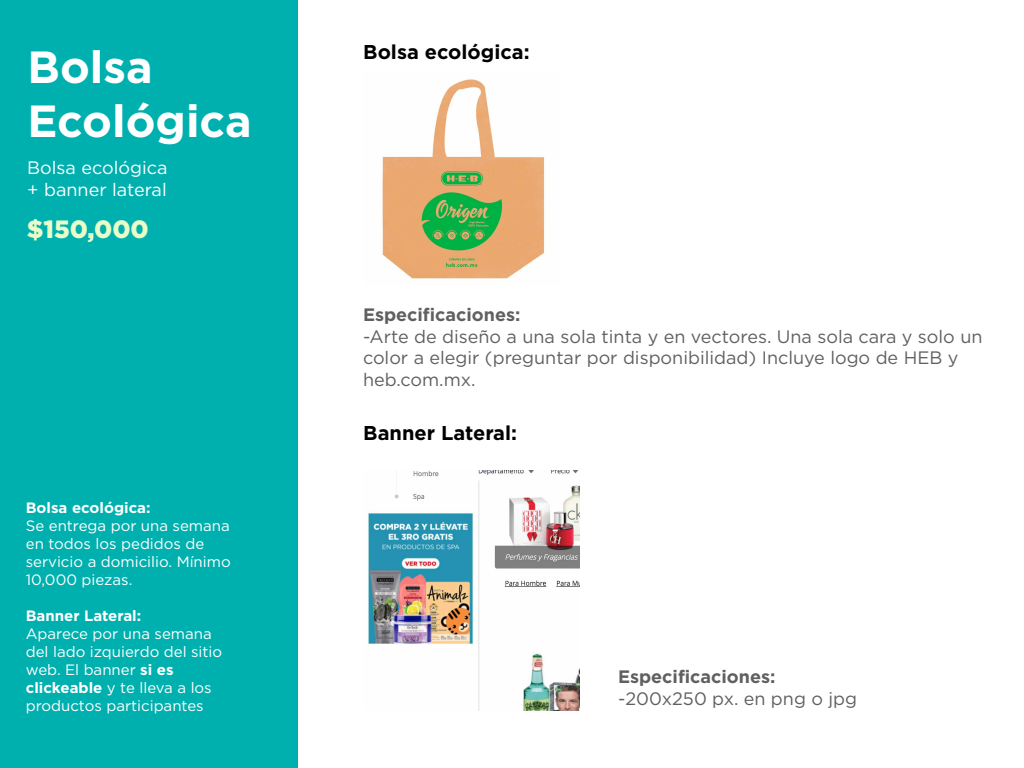
<style>
.page{position:relative;width:1024px;height:768px;background:#fff}
.page>*{position:absolute;margin:0;border:0;box-sizing:border-box;transform-origin:0 0}
.t1{font:700 45px/54px "Gotham HTF";color:#fff}
.t2{font:900 25px "Gotham HTF";color:#eafdc8}
.t3{font:700 20px "Gotham HTF";color:#000}
.t4{font:18px/21.6px "Gotham HTF";color:#606060}
.t5{font:700 18px "Gotham HTF";color:#606060}
.t6{font:18px/21.6px "Gotham HTF";color:#fff}
.t7{font:15px/18px "Gotham HTF";color:#fff}
.t8{font:700 15px "Gotham HTF";color:#fff}
.s1{font-weight:700}
</style>
<div class="page">
<div style="left:0;top:0;width:298px;height:768px;background:#00b0af"></div>
<img style="left:368px;top:470px;width:212px;height:241px">
<img style="left:382px;top:79px;width:163px;height:200px">
<h1 class="t1" style="left:28px;top:39px;width:226px">Bolsa<br>Ecológica</h1>
<p class="t6" style="left:27px;top:157px;width:142px">Bolsa ecológica + banner lateral</p>
<h2 class="t2" style="left:27px;top:215px;width:124px">$150,000</h2>
<p class="t8" style="left:26px;top:499px;width:126px">Bolsa ecológica:</p>
<p class="t7" style="left:26px;top:516px;width:206px">Se entrega por una semana en todos los pedidos de servicio a domicilio. Mínimo<br>10,000 piezas.</p>
<p class="t8" style="left:26px;top:607px;width:117px">Banner Lateral:</p>
<p class="t7" style="left:26px;top:624px;width:198px">Aparece por una semana del lado izquierdo del sitio web. El banner <span class="s1">si es clickeable</span> y te lleva a los productos participantes</p>
<h3 class="t3" style="left:363px;top:41px;width:168px">Bolsa ecológica:</h3>
<p class="t5" style="left:363px;top:304px;width:159px">Especificaciones:</p>
<p class="t4" style="left:363px;top:325px;width:621px">-Arte de diseño a una sola tinta y en vectores. Una sola cara y solo un color a elegir (preguntar por disponibilidad) Incluye logo de HEB y heb.com.mx.</p>
<h3 class="t3" style="left:363px;top:422px;width:155px">Banner Lateral:</h3>
<p class="t5" style="left:618px;top:667px;width:159px">Especificaciones:</p>
<p class="t4" style="left:618px;top:688px;width:241px">-200x250 px. en png o jpg</p>
</div>
